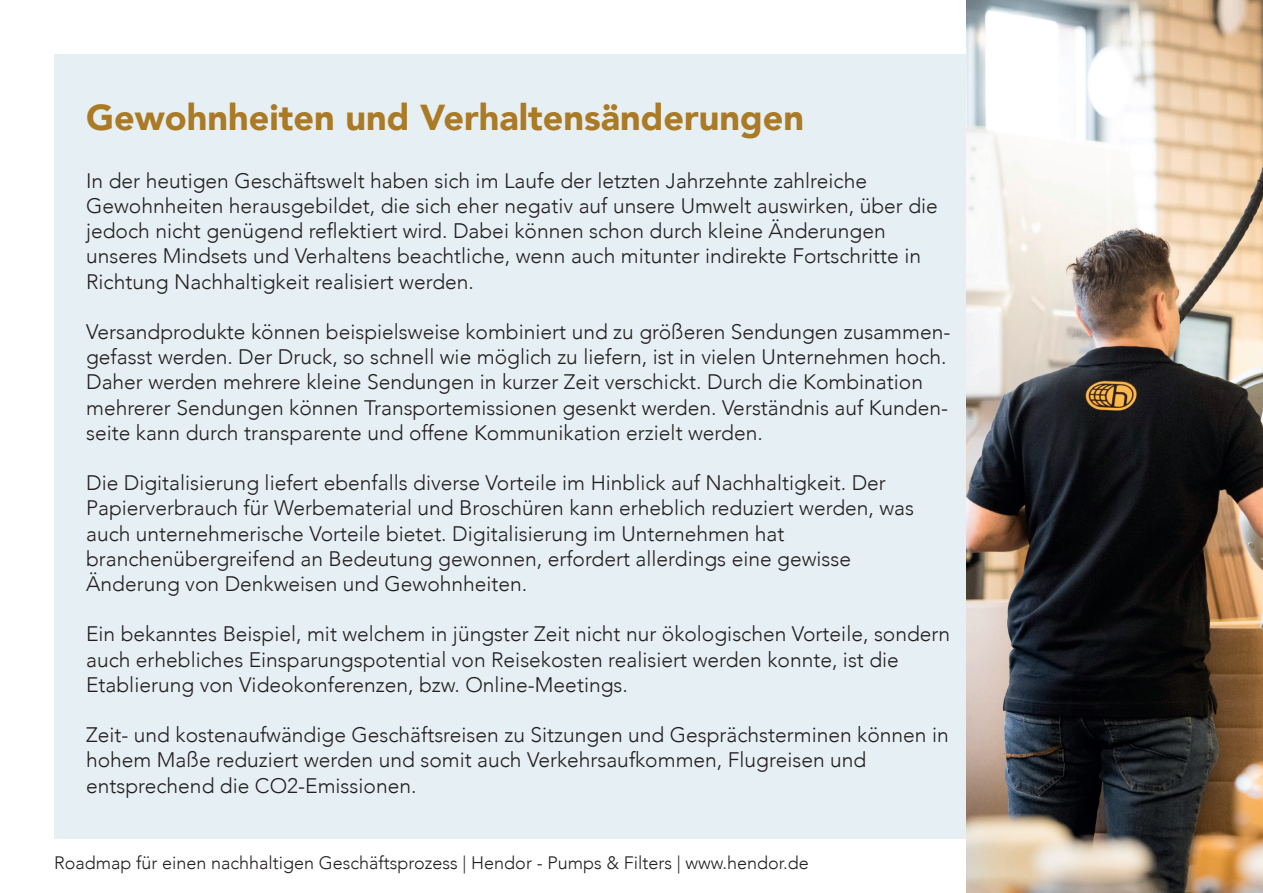
<style>
.page{position:relative;width:1263px;height:893px;background:#fff}
.page>*{position:absolute;margin:0;border:0;box-sizing:border-box;transform-origin:0 0}
.t1{font:900 36px "Avenir";color:#ab7a25}
.t2{font:300 21px/25.2px "Avenir";color:#231f20}
.t3{font:300 18px "Avenir";color:#231f20}
</style>
<div class="page">
<div style="left:54px;top:54px;width:1155px;height:785px;background:#e6eff3"></div>
<img style="left:966px;top:0;width:297px;height:893px">
<h1 class="t1" style="left:86px;top:94px;width:719px">Gewohnheiten und Verhaltensänderungen</h1>
<p class="t2" style="left:86px;top:169px;width:853px">In der heutigen Geschäftswelt haben sich im Laufe der letzten Jahrzehnte zahlreiche Gewohnheiten herausgebildet, die sich eher negativ auf unsere Umwelt auswirken, über die jedoch nicht genügend reflektiert wird. Dabei können schon durch kleine Änderungen unseres Mindsets und Verhaltens beachtliche, wenn auch mitunter indirekte Fortschritte in Richtung Nachhaltigkeit realisiert werden.</p>
<p class="t2" style="left:86px;top:320px;width:866px">Versandprodukte können beispielsweise kombiniert und zu größeren Sendungen zusammen&shy;gefasst werden. Der Druck, so schnell wie möglich zu liefern, ist in vielen Unternehmen hoch.<br>Daher werden mehrere kleine Sendungen in kurzer Zeit verschickt. Durch die Kombination mehrerer Sendungen können Transportemissionen gesenkt werden. Verständnis auf Kunden&shy;seite kann durch transparente und offene Kommunikation erzielt werden.</p>
<p class="t2" style="left:86px;top:471px;width:829px">Die Digitalisierung liefert ebenfalls diverse Vorteile im Hinblick auf Nachhaltigkeit. Der Papierverbrauch für Werbematerial und Broschüren kann erheblich reduziert werden, was auch unternehmerische Vorteile bietet. Digitalisierung im Unternehmen hat branchenübergreifend an Bedeutung gewonnen, erfordert allerdings eine gewisse Änderung von Denkweisen und Gewohnheiten.</p>
<p class="t2" style="left:86px;top:622px;width:866px">Ein bekanntes Beispiel, mit welchem in jüngster Zeit nicht nur ökologischen Vorteile, sondern auch erhebliches Einsparungspotential von Reisekosten realisiert werden konnte, ist die<br>Etablierung von Videokonferenzen, bzw. Online-Meetings.</p>
<p class="t2" style="left:86px;top:723px;width:864px">Zeit- und kostenaufwändige Geschäftsreisen zu Sitzungen und Gesprächsterminen können in hohem Maße reduziert werden und somit auch Verkehrsaufkommen, Flugreisen und entsprechend die CO2-Emissionen.</p>
<p class="t3" style="left:54px;top:851px;width:756px">Roadmap für einen nachhaltigen Geschäftsprozess | Hendor - Pumps &amp; Filters | www.hendor.de</p>
</div>
